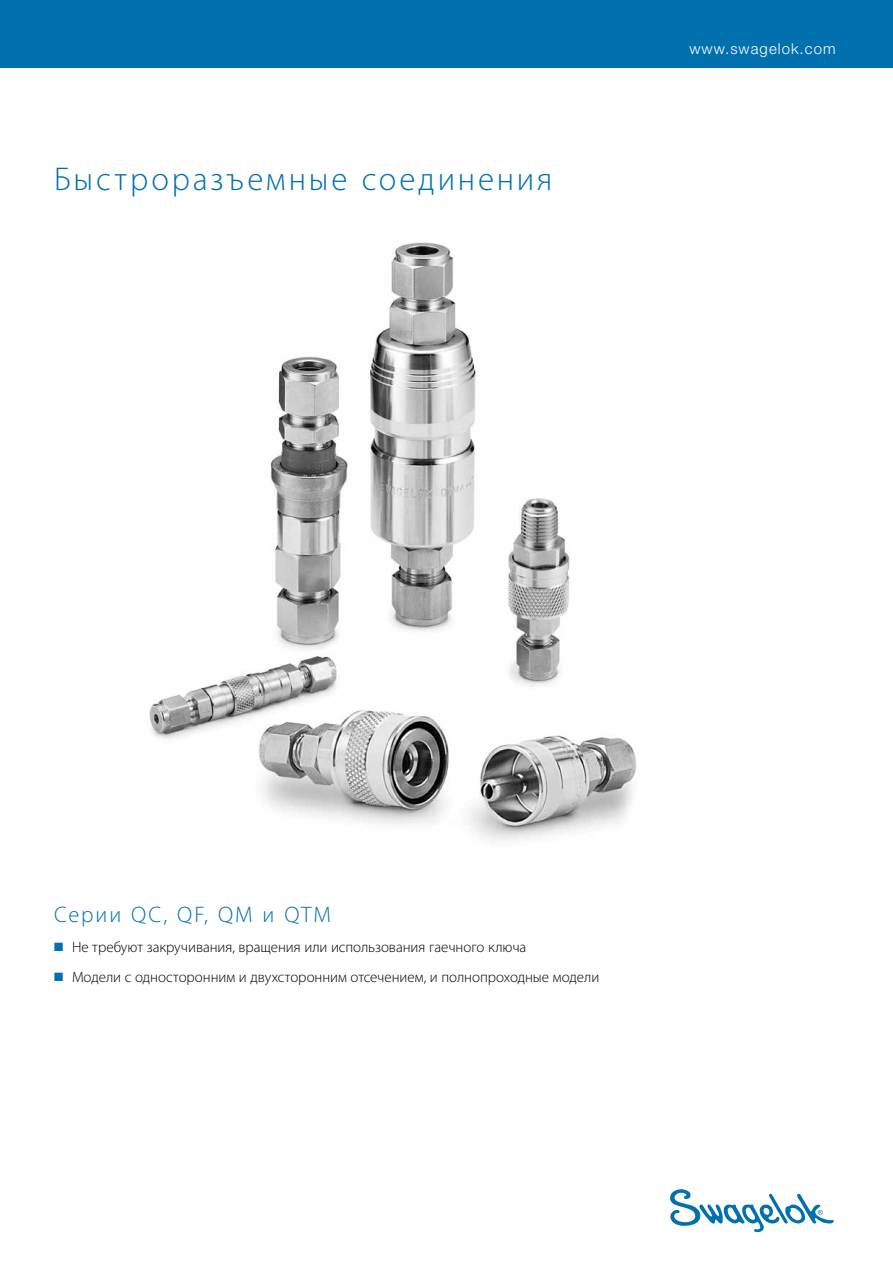
<style>
.page{position:relative;width:893px;height:1263px;background:#fff}
.page>*{position:absolute;margin:0;border:0;box-sizing:border-box;transform-origin:0 0}
.t1{font:300 33px "Myriad Pro";letter-spacing:.085em;color:#0070af}
.series{font:300 22.5px "Myriad Pro";letter-spacing:.085em;color:#0070af}
.bullets{font:300 15px "Myriad Pro";letter-spacing:-.005em;color:#000}
.t2{font:300 15px "Helvetica Neue LT Std";letter-spacing:.07em;color:#fff}
.s1{color:#0070af}
</style>
<div class="page">
<img style="left:149px;top:242px;width:488px;height:599px">
<svg style="left:670px;top:1189px;width:164px;height:43px"></svg>
<div style="left:0;top:0;width:893px;height:68px;background:#0070af"></div>
<p class="t1" style="left:54px;top:159px;width:500px">Быстроразъемные соединения</p>
<p class="t2" style="left:689px;top:39px;width:148px">www.swagelok.com</p>
<p class="series" style="left:54px;top:901px;width:279px">Серии QC, QF, QM и QTM</p>
<p class="bullets" style="left:54px;top:938px;width:474px"><span class="s1">■</span> Не требуют закручивания, вращения или использования гаечного ключа</p>
<p class="bullets" style="left:54px;top:968px;width:547px"><span class="s1">■</span> Модели с односторонним и двухсторонним отсечением, и полнопроходные модели</p>
</div>
